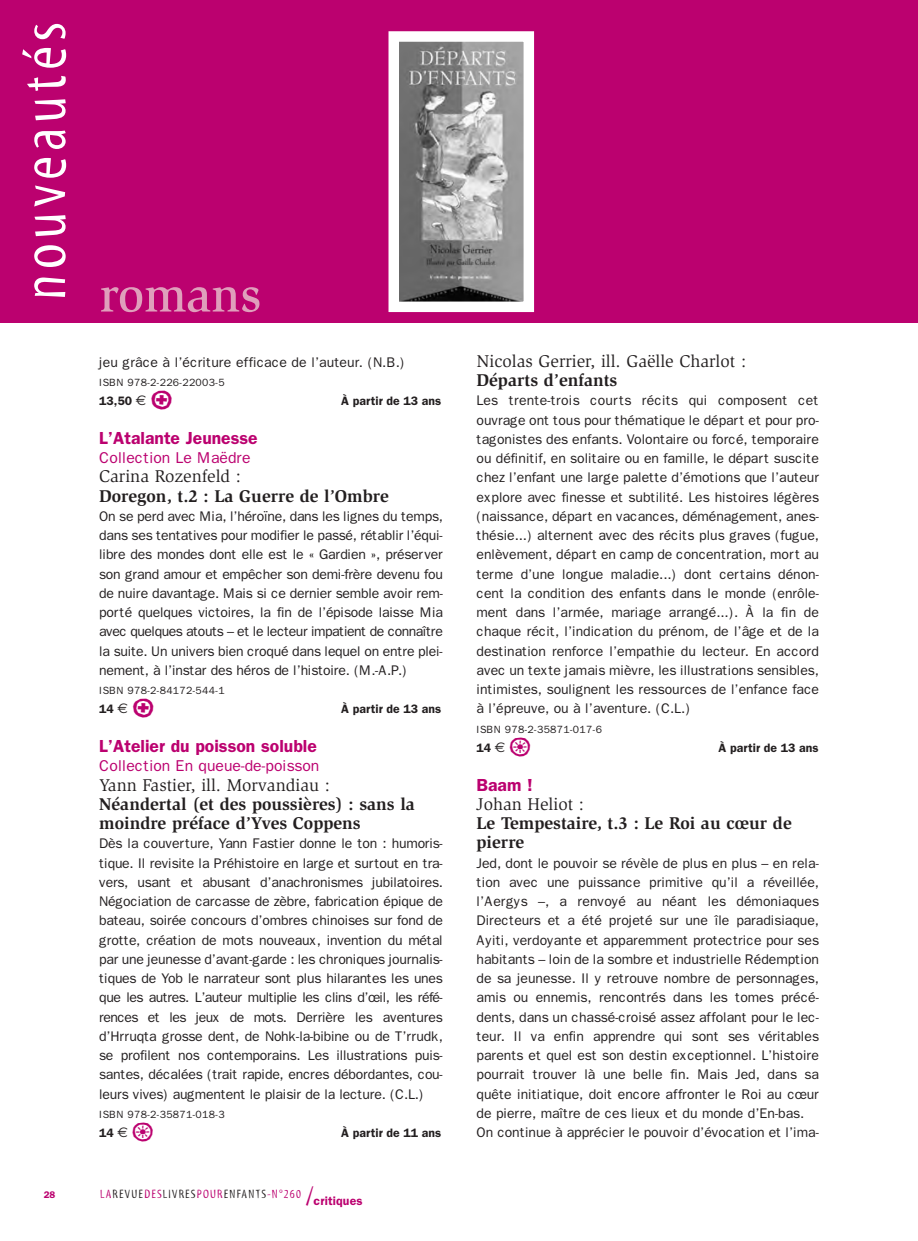
<style>
.page{position:relative;width:918px;height:1241px;background:#fff}
.page>*{position:absolute;margin:0;border:0;box-sizing:border-box;transform-origin:0 0}
.t1{font:63px "Myriad Tilt";letter-spacing:.08em;color:#fff}
.t2{font:35px "Ale Signs White LL";color:#bb016f}
.t3{font:700 17.5px/19.2px "Slimbach";color:#231f20}
.t4{font:17.5px "Slimbach";color:#231f20}
.t5{font:600 17.5px "Franklin Gothic";color:#bb016f}
.t6{font:15.75px "Franklin Gothic";color:#bb016f}
.t7{font:14px/19.2px "Franklin Gothic";letter-spacing:-.005em;color:#231f20;text-align:justify}
.t8{font:600 12.25px "Franklin Gothic";color:#231f20}
.t9{font:12.25px "Myriad Tilt";letter-spacing:.1em;color:#231f20}
.t10{font:10.5px "Franklin Gothic";letter-spacing:.03em;color:#231f20}
.t11{font:600 9.62px "Franklin Gothic";color:#bb016f}
.s1{font-family:"Euro Sans";font-weight:400;font-size:14px}
.s2{color:#bb016f}
.s3{font-size:26.25px;color:#bb016f}
.s4{font-family:"Franklin Gothic";font-weight:600;color:#bb016f}
</style>
<div class="page">
<div style="left:0;top:0;width:918px;height:322px;background:#bb016f"></div>
<svg style="left:101px;top:287px;width:158px;height:25px"></svg>
<img style="left:399px;top:42px;width:124px;height:259px">
<div style="left:388px;top:31px;width:146px;height:281px;border:10px solid #fff"></div>
<h1 class="t1" style="left:21px;top:300px;width:280px;rotate:-90deg">nouveautés</h1>
<p class="t11" style="left:44px;top:1188px;width:13px">28</p>
<p class="t7" style="left:99px;top:352px;width:307px">jeu grâce à l’écriture efficace de l’auteur. (N.B.)</p>
<p class="t10" style="left:99px;top:376px;width:127px">ISBN 978-2-226-22003-5</p>
<p class="t8" style="left:99px;top:394px;width:49px">13,50 <span class="s1">€</span></p>
<h2 class="t2" style="left:150px;top:377px;width:24px">U</h2>
<p class="t8" style="left:341px;top:394px;width:101px">À partir de 13 ans</p>
<p class="t5" style="left:99px;top:427px;width:160px">L’Atalante Jeunesse</p>
<p class="t6" style="left:99px;top:448px;width:153px">Collection Le Maëdre</p>
<p class="t4" style="left:99px;top:469px;width:143px">Carina Rozenfeld :</p>
<p class="t3" style="left:99px;top:487px;width:291px">Doregon, t.2 : La Guerre de l’Ombre</p>
<p class="t7" style="left:99px;top:506px;width:345px">On se perd avec Mia, l’héroïne, dans les lignes du temps, dans ses tentatives pour modifier le passé, rétablir l’équi&shy;libre des mondes dont elle est le « Gardien », préserver son grand amour et empêcher son demi-frère devenu fou de nuire davantage. Mais si ce dernier semble avoir rem&shy;porté quelques victoires, la fin de l’épisode laisse Mia avec quelques atouts – et le lecteur impatient de connaître la suite. Un univers bien croqué dans lequel on entre plei&shy;nement, à l’instar des héros de l’histoire. (M.-A.P.)</p>
<p class="t10" style="left:99px;top:684px;width:127px">ISBN 978-2-84172-544-1</p>
<p class="t8" style="left:99px;top:702px;width:30px">14 <span class="s1">€</span></p>
<h2 class="t2" style="left:132px;top:685px;width:24px">U</h2>
<p class="t8" style="left:341px;top:702px;width:101px">À partir de 13 ans</p>
<p class="t5" style="left:99px;top:735px;width:219px">L’Atelier du poisson soluble</p>
<p class="t6" style="left:99px;top:756px;width:222px">Collection En queue-de-poisson</p>
<p class="t4" style="left:99px;top:777px;width:232px">Yann Fastier, ill. Morvandiau :</p>
<p class="t3" style="left:99px;top:795px;width:317px">Néandertal (et des poussières) : sans la moindre préface d’Yves Coppens</p>
<p class="t7" style="left:99px;top:833px;width:345px">Dès la couverture, Yann Fastier donne le ton : humoris&shy;tique. Il revisite la Préhistoire en large et surtout en tra&shy;vers, usant et abusant d’anachronismes jubilatoires.<br>Négociation de carcasse de zèbre, fabrication épique de bateau, soirée concours d’ombres chinoises sur fond de grotte, création de mots nouveaux, invention du métal par une jeunesse d’avant-garde : les chroniques journalis&shy;tiques de Yob le narrateur sont plus hilarantes les unes que les autres. L’auteur multiplie les clins d’œil, les réfé&shy;rences et les jeux de mots. Derrière les aventures d’Hrruqta grosse dent, de Nohk-la-bibine ou de T’rrudk, se profilent nos contemporains. Les illustrations puis&shy;santes, décalées (trait rapide, encres débordantes, cou&shy;leurs vives) augmentent le plaisir de la lecture. (C.L.)</p>
<p class="t10" style="left:99px;top:1107px;width:127px">ISBN 978-2-35871-018-3</p>
<p class="t8" style="left:99px;top:1125px;width:30px">14 <span class="s1">€</span></p>
<h2 class="t2" style="left:132px;top:1109px;width:24px">o</h2>
<p class="t8" style="left:341px;top:1125px;width:101px">À partir de 11 ans</p>
<p class="t9" style="left:100px;top:1189px;width:264px"><span class="s2">LA</span>REVUE<span class="s2">DES</span>LIVRES<span class="s2">POUR</span>ENFANTS<span class="s2">-N°260</span> <span class="s3">/</span><span class="s4">critiques</span></p>
<p class="t4" style="left:476px;top:354px;width:271px">Nicolas Gerrier, ill. Gaëlle Charlot :</p>
<p class="t3" style="left:476px;top:372px;width:142px">Départs d’enfants</p>
<p class="t7" style="left:476px;top:391px;width:344px">Les trente-trois courts récits qui composent cet ouvrage ont tous pour thématique le départ et pour pro&shy;tagonistes des enfants. Volontaire ou forcé, temporaire ou définitif, en solitaire ou en famille, le départ suscite chez l’enfant une large palette d’émotions que l’auteur explore avec finesse et subtilité. Les histoires légères (naissance, départ en vacances, déménagement, anes&shy;thésie...) alternent avec des récits plus graves (fugue, enlèvement, départ en camp de concentration, mort au terme d’une longue maladie...) dont certains dénon&shy;cent la condition des enfants dans le monde (enrôle&shy;ment dans l’armée, mariage arrangé...). À la fin de chaque récit, l’indication du prénom, de l’âge et de la destination renforce l’empathie du lecteur. En accord avec un texte jamais mièvre, les illustrations sensibles, intimistes, soulignent les ressources de l’enfance face à l’épreuve, ou à l’aventure. (C.L.)</p>
<p class="t10" style="left:476px;top:722px;width:127px">ISBN 978-2-35871-017-6</p>
<p class="t8" style="left:476px;top:740px;width:30px">14 <span class="s1">€</span></p>
<h2 class="t2" style="left:509px;top:724px;width:24px">o</h2>
<p class="t8" style="left:718px;top:740px;width:101px">À partir de 13 ans</p>
<p class="t5" style="left:476px;top:774px;width:58px">Baam !</p>
<p class="t4" style="left:476px;top:797px;width:109px">Johan Heliot :</p>
<p class="t3" style="left:476px;top:814px;width:317px">Le Tempestaire, t.3 : Le Roi au cœur de pierre</p>
<p class="t7" style="left:476px;top:853px;width:344px;text-align:left">Jed, dont le pouvoir se révèle de plus en plus – en rela&shy;tion avec une puissance primitive qu’il a réveillée, l’Aergys –, a renvoyé au néant les démoniaques Directeurs et a été projeté sur une île paradisiaque, Ayiti, verdoyante et apparemment protectrice pour ses habitants – loin de la sombre et industrielle Rédemption de sa jeunesse. Il y retrouve nombre de personnages, amis ou ennemis, rencontrés dans les tomes précé&shy;dents, dans un chassé-croisé assez affolant pour le lec&shy;teur. Il va enfin apprendre qui sont ses véritables parents et quel est son destin exceptionnel. L’histoire pourrait trouver là une belle fin. Mais Jed, dans sa quête initiatique, doit encore affronter le Roi au cœur de pierre, maître de ces lieux et du monde d’En-bas.<br>On continue à apprécier le pouvoir d’évocation et l’ima-</p>
</div>
